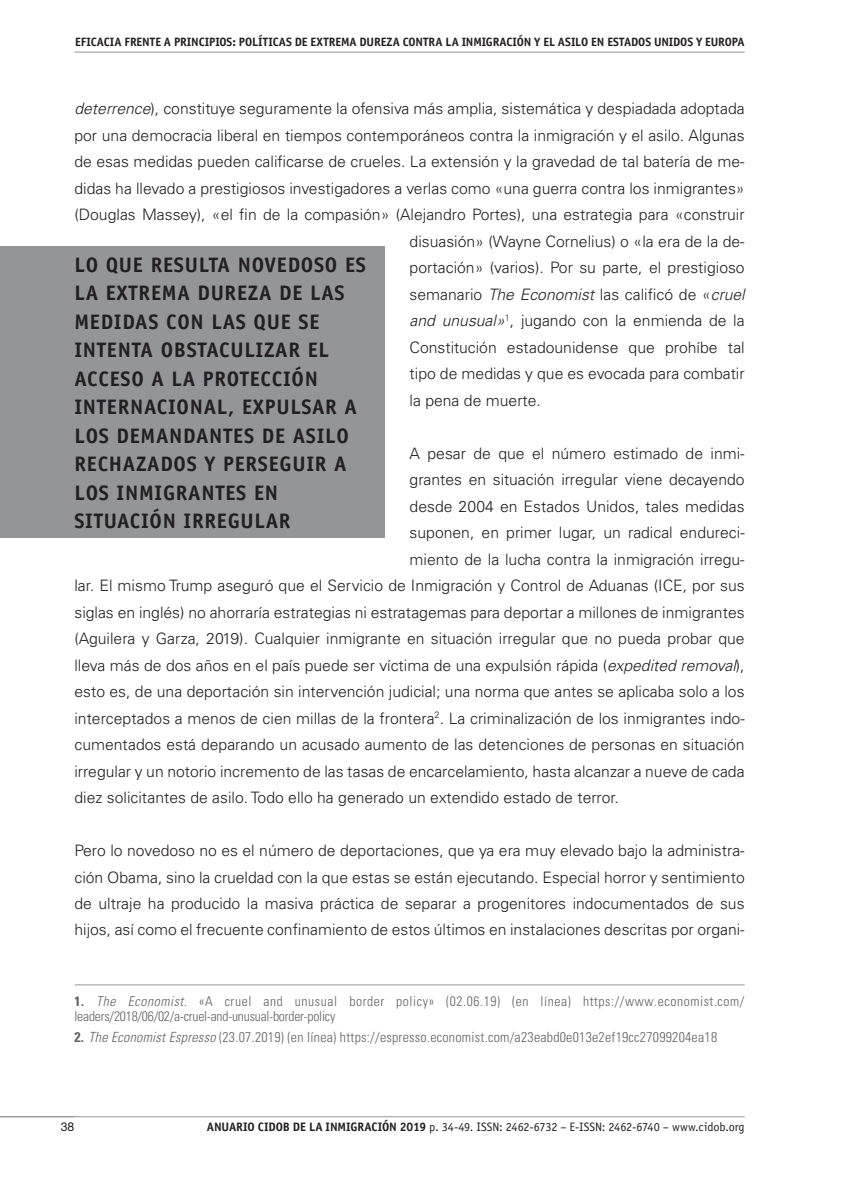
<style>
.page{position:relative;width:844px;height:1191px;background:#fff}
.page>*{position:absolute;margin:0;border:0;box-sizing:border-box;transform-origin:0 0}
.t1{font:700 21px/28.5px "Officina Sans Std";letter-spacing:.035em;color:#231f20}
.t2{font:300 15.75px/26.4px "Univers";color:#231f20;text-align:justify}
.t3{font:300 condensed 14px "Univers";letter-spacing:.015em;color:#636366}
.t4{font:300 condensed 13.65px/15.8px "Univers";letter-spacing:.045em;color:#636366}
.t5{font:12.25px "Officina Sans Std";letter-spacing:-.01em;color:#231f20}
.t6{font:12.25px "Helvetica Neue LT Std";color:#231f20}
.t7{font:700 12.08px "Officina Sans Std";letter-spacing:-.005em;color:#231f20}
.s1{font-style:italic}
.s2{font-weight:700}
</style>
<div class="page">
<hr style="left:74px;top:52px;width:670px;height:1px;background:#939598">
<hr style="left:0;top:1116px;width:744px;height:1px;background:#939598">
<hr style="left:74px;top:984px;width:670px;height:1px;background:#939598">
<div style="left:0;top:247px;width:384px;height:291px;background:#939598"></div>
<p class="t7" style="left:75px;top:34px;width:671px">EFICACIA FRENTE A PRINCIPIOS: POLÍTICAS DE EXTREMA DUREZA CONTRA LA INMIGRACIÓN Y EL ASILO EN ESTADOS UNIDOS Y EUROPA</p>
<p class="t2" style="left:74px;top:95px;width:671px"><span class="s1">deterrence</span>), constituye seguramente la ofensiva más amplia, sistemática y despiadada adoptada</p>
<p class="t2" style="left:74px;top:122px;width:671px">por una democracia liberal en tiempos contemporáneos contra la inmigración y el asilo. Algunas</p>
<p class="t2" style="left:74px;top:148px;width:671px">de esas medidas pueden calificarse de crueles. La extensión y la gravedad de tal batería de me-</p>
<p class="t2" style="left:74px;top:174px;width:671px">didas ha llevado a prestigiosos investigadores a verlas como «una guerra contra los inmigrantes»</p>
<p class="t2" style="left:74px;top:201px;width:671px">(Douglas Massey), «el fin de la compasión» (Alejandro Portes), una estrategia para «construir</p>
<p class="t2" style="left:409px;top:227px;width:336px">disuasión» (Wayne Cornelius) o «la era de la de-</p>
<p class="t2" style="left:409px;top:254px;width:336px">portación» (varios). Por su parte, el prestigioso</p>
<p class="t2" style="left:409px;top:280px;width:336px">semanario <span class="s1">The Economist</span> las calificó de «<span class="s1">cruel</span></p>
<p class="t2" style="left:409px;top:307px;width:336px"><span class="s1">and unusual»</span><sup>1</sup>, jugando con la enmienda de la</p>
<p class="t2" style="left:409px;top:333px;width:336px">Constitución estadounidense que prohíbe tal</p>
<p class="t2" style="left:409px;top:360px;width:336px">tipo de medidas y que es evocada para combatir</p>
<p class="t2" style="left:409px;top:386px;width:133px">la pena de muerte.</p>
<p class="t2" style="left:409px;top:439px;width:336px">A pesar de que el número estimado de inmi-</p>
<p class="t2" style="left:409px;top:466px;width:336px">grantes en situación irregular viene decayendo</p>
<p class="t2" style="left:409px;top:492px;width:336px">desde 2004 en Estados Unidos, tales medidas</p>
<p class="t2" style="left:409px;top:519px;width:336px">suponen, en primer lugar, un radical endureci-</p>
<p class="t2" style="left:409px;top:545px;width:336px">miento de la lucha contra la inmigración irregu-</p>
<p class="t2" style="left:74px;top:572px;width:671px">lar. El mismo Trump aseguró que el Servicio de Inmigración y Control de Aduanas (ICE, por sus</p>
<p class="t2" style="left:74px;top:598px;width:671px">siglas en inglés) no ahorraría estrategias ni estratagemas para deportar a millones de inmigrantes</p>
<p class="t2" style="left:74px;top:625px;width:671px">(Aguilera y Garza, 2019). Cualquier inmigrante en situación irregular que no pueda probar que</p>
<p class="t2" style="left:74px;top:651px;width:671px">lleva más de dos años en el país puede ser víctima de una expulsión rápida (<span class="s1">expedited removal</span>),</p>
<p class="t2" style="left:74px;top:678px;width:671px">esto es, de una deportación sin intervención judicial; una norma que antes se aplicaba solo a los</p>
<p class="t2" style="left:74px;top:704px;width:671px">interceptados a menos de cien millas de la frontera<sup>2</sup>. La criminalización de los inmigrantes indo-</p>
<p class="t2" style="left:74px;top:731px;width:671px">cumentados está deparando un acusado aumento de las detenciones de personas en situación</p>
<p class="t2" style="left:74px;top:757px;width:671px">irregular y un notorio incremento de las tasas de encarcelamiento, hasta alcanzar a nueve de cada</p>
<p class="t2" style="left:74px;top:784px;width:546px">diez solicitantes de asilo. Todo ello ha generado un extendido estado de terror.</p>
<p class="t2" style="left:74px;top:836px;width:671px">Pero lo novedoso no es el número de deportaciones, que ya era muy elevado bajo la administra&shy;ción Obama, sino la crueldad con la que estas se están ejecutando. Especial horror y sentimiento de ultraje ha producido la masiva práctica de separar a progenitores indocumentados de sus hijos, así como el frecuente confinamiento de estos últimos en instalaciones descritas por organi-</p>
<h1 class="t1" style="left:74px;top:250px;width:293px">LO QUE RESULTA NOVEDOSO ES<br>LA EXTREMA DUREZA DE LAS<br>MEDIDAS CON LAS QUE SE<br>INTENTA OBSTACULIZAR EL<br>ACCESO A LA PROTECCIÓN<br>INTERNACIONAL, EXPULSAR A<br>LOS DEMANDANTES DE ASILO<br>RECHAZADOS Y PERSEGUIR A<br>LOS INMIGRANTES EN<br>SITUACIÓN IRREGULAR</h1>
<p class="t4" style="left:74px;top:992px;width:671px"><span class="s2">1.</span> <span class="s1">The Economist</span>. «A cruel and unusual border policy» (02.06.19) (en línea) https://www.economist.com/ leaders/2018/06/02/a-cruel-and-unusual-border-policy</p>
<p class="t3" style="left:74px;top:1028px;width:644px"><span class="s2">2.</span> <span class="s1">The Economist Espresso</span> (23.07.2019) (en línea) https://espresso.economist.com/a23eabd0e013e2ef19cc27099204ea18</p>
<p class="t6" style="left:61px;top:1119px;width:15px">38</p>
<p class="t5" style="left:207px;top:1119px;width:539px"><span class="s2">ANUARIO CIDOB DE LA INMIGRACIÓN 2019</span> p. 34-49. ISSN: 2462-6732 – E-ISSN: 2462-6740 – www.cidob.org</p>
</div>
